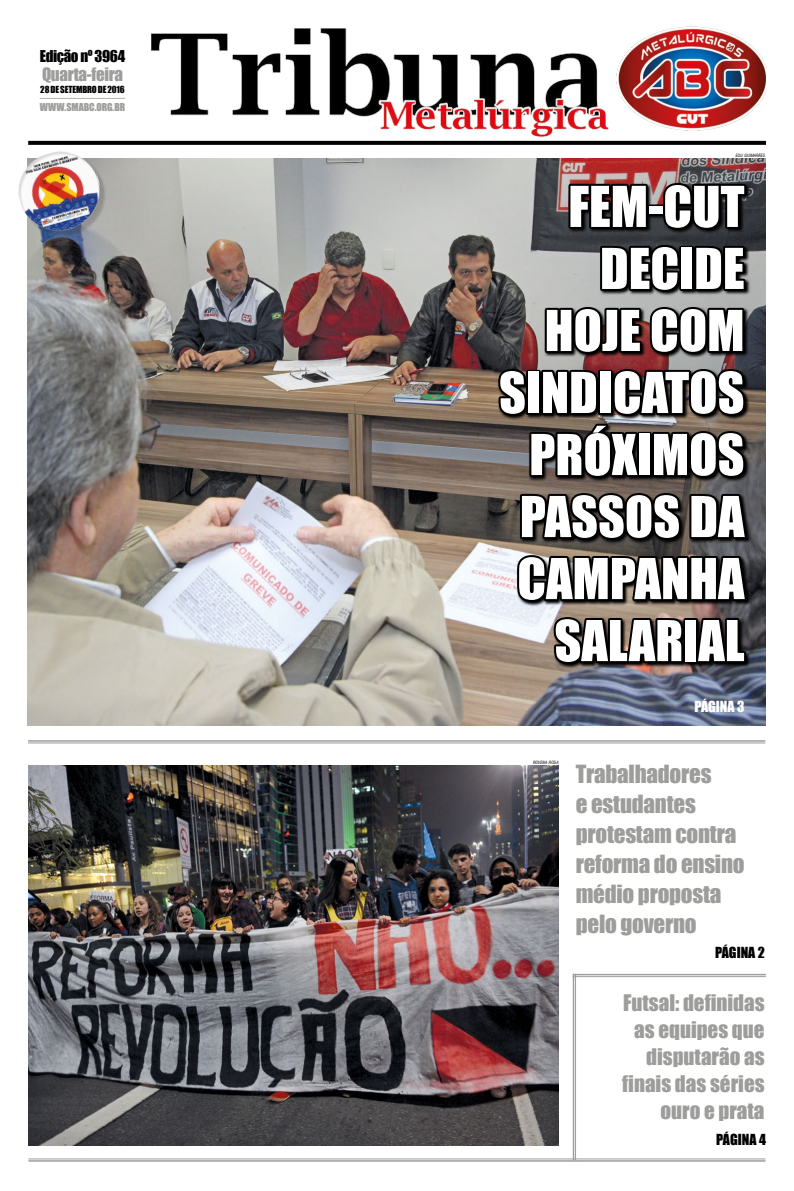
<style>
.page{position:relative;width:794px;height:1191px;background:#fff}
.page>*{position:absolute;margin:0;border:0;box-sizing:border-box;transform-origin:0 0}
.t1{font:52px/62px "Impact";color:#fff;text-align:right}
.t2{font:23px/30px "Impact";letter-spacing:-.01em;color:#9d9d9c}
.t3{font:21px/27px "Impact";color:#9d9d9c;text-align:right}
.t4{font:17px "Impact";letter-spacing:-.02em;color:#9d9d9c}
.t5{font:15px "Impact";letter-spacing:-.03em;color:#000}
.t6{font:14px "Impact";color:#000}
.t7{font:14px "Impact";color:#fff}
.t8{font:10px "Impact";letter-spacing:-.01em;color:#9d9d9c}
.t9{font:9px "Impact";letter-spacing:-.015em;color:#000}
.t10{font:italic condensed 4.4px "Swiss 721 BT";color:#000}
</style>
<div class="page">
<img style="left:146px;top:26px;width:620px;height:115px">
<svg style="left:119px;top:141px;width:647px;height:4px;background:#080808"></svg>
<hr style="left:40px;top:98px;width:85px;height:1px;background:#b3b2b2">
<img style="left:28px;top:158px;width:737px;height:567px">
<hr style="left:28px;top:740px;width:737px;height:1px;background:#9d9d9c">
<hr style="left:28px;top:742px;width:737px;height:1px;background:#9d9d9c">
<hr style="left:28px;top:1160px;width:737px;height:1px;background:#9d9d9c">
<hr style="left:28px;top:1158px;width:737px;height:1px;background:#9d9d9c">
<hr style="left:573px;top:974px;width:193px;height:1px;background:#9d9d9c">
<hr style="left:573px;top:976px;width:193px;height:1px;background:#9d9d9c">
<hr style="left:573px;top:974px;width:1px;height:186px;background:#9d9d9c">
<hr style="left:575px;top:974px;width:1px;height:186px;background:#9d9d9c">
<svg style="left:497px;top:183px;width:254px;height:486px;background:#737173"></svg>
<svg style="left:566px;top:139px;width:84px;height:96px;background:#604646"></svg>
<div style="left:647px;top:204px;width:17px;height:12px;border:4px solid #000"></div>
<svg style="left:660px;top:180px;width:88px;height:53px;background:#141314"></svg>
<svg style="left:495px;top:242px;width:254px;height:425px;background:#383432"></svg>
<img style="left:28px;top:765px;width:530px;height:380px">
<img style="left:18px;top:140px;width:101px;height:104px">
<p class="t5" style="left:40px;top:45px;width:87px">Edição nº 3964</p>
<p class="t8" style="left:40px;top:99px;width:87px">www.smabc.org.br</p>
<p class="t4" style="left:42px;top:61px;width:83px">Quarta-feira</p>
<p class="t9" style="left:40px;top:82px;width:86px">28 de setembro de 2016</p>
<p class="t10" style="left:736px;top:153px;width:31px">EDU GUIMARÃES</p>
<h1 class="t1" style="left:499px;top:174px;width:247px">FEM-CUT decide hoje com sindicatos próximos passos da<br>Campanha<br>Salarial</h1>
<p class="t7" style="left:694px;top:695px;width:52px">Página 3</p>
<p class="t10" style="left:533px;top:759px;width:27px">ROVENA ROSA</p>
<p class="t2" style="left:576px;top:759px;width:170px">Trabalhadores<br>e estudantes protestam contra reforma do ensino médio proposta pelo governo</p>
<p class="t6" style="left:715px;top:941px;width:51px">Página 2</p>
<p class="t3" style="left:622px;top:989px;width:144px">Futsal: definidas as equipes que disputarão as finais das séries ouro e prata</p>
<p class="t6" style="left:716px;top:1128px;width:51px">Página 4</p>
</div>
